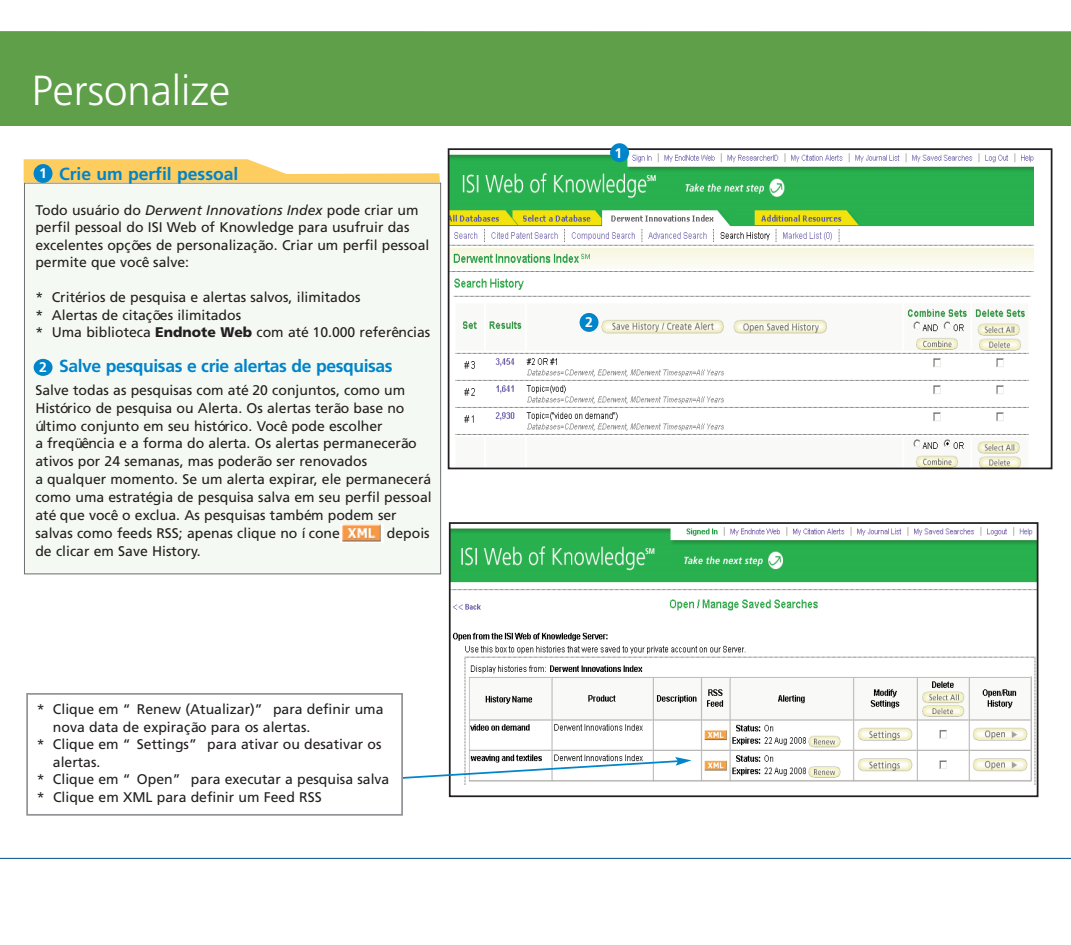
<style>
.page{position:relative;width:1071px;height:945px;background:#fff}
.page>*{position:absolute;margin:0;border:0;box-sizing:border-box;transform-origin:0 0}
.t1{font:300 42px "Frutiger";color:#fff}
.t2{font:700 17.5px "Frutiger";letter-spacing:-.02em;color:#0084ca}
.t3{font:700 17.5px "Frutiger";color:#0084ca}
.t4{font:14px/17.8px "Frutiger";color:#231f20}
.t5{font:700 14px "Frutiger";color:#fff}
.s1{font-style:italic}
.s2{font-weight:900}
</style>
<div class="page">
<img style="left:452px;top:527px;width:583px;height:257px">
<div style="left:449px;top:522px;width:589px;height:275px;border:2px solid #231f20"></div>
<div style="left:25px;top:183px;width:415px;height:391px;background:#f5f9f3"></div>
<svg style="left:24px;top:159px;width:416px;height:23px"></svg>
<div style="left:0;top:26px;width:1071px;height:100px;background:#609f4a"></div>
<hr style="left:0;top:858px;width:1071px;height:1px;background:#004f92">
<div style="left:34px;top:164px;width:18px;height:19px;background:#0084ca;border-radius:50%"></div>
<div style="left:34px;top:359px;width:19px;height:17px;background:#0084ca;border-radius:50%"></div>
<svg style="left:0;top:26px;width:1071px;height:6px;fill:#fff"></svg>
<img style="left:340px;top:524px;width:43px;height:18px">
<svg style="left:403px;top:757px;width:289px;height:25px"></svg>
<div style="left:26px;top:693px;width:377px;height:123px;border:2px solid #939598"></div>
<img style="left:451px;top:153px;width:583px;height:313px">
<div style="left:448px;top:148px;width:604px;height:321px;border:2px solid #231f20"></div>
<div style="left:610px;top:143px;width:19px;height:19px;background:#0084ca;border-radius:50%"></div>
<div style="left:580px;top:313px;width:18px;height:19px;background:#0084ca;border-radius:50%"></div>
<h1 class="t1" style="left:32px;top:74px;width:200px">Personalize</h1>
<p class="t3" style="left:59px;top:167px;width:181px">Crie um perfil pessoal</p>
<p class="t4" style="left:35px;top:202px;width:395px">Todo usuário do <span class="s1">Derwent Innovations Index</span> pode criar um perfil pessoal do ISI Web of Knowledge para usufruir das excelentes opções de personalização. Criar um perfil pessoal permite que você salve:</p>
<p class="t4" style="left:35px;top:290px;width:396px">* Critérios de pesquisa e alertas salvos, ilimitados<br>* Alertas de citações ilimitados<br>* Uma biblioteca <span class="s2">Endnote Web</span> com até 10.000 referências</p>
<p class="t2" style="left:59px;top:359px;width:335px">Salve pesquisas e crie alertas de pesquisas</p>
<p class="t4" style="left:35px;top:382px;width:398px">Salve todas as pesquisas com até 20 conjuntos, como um Histórico de pesquisa ou Alerta. Os alertas terão base no último conjunto em seu histórico. Você pode escolher<br>a freqüência e a forma do alerta. Os alertas permanecerão ativos por 24 semanas, mas poderão ser renovados<br>a qualquer momento. Se um alerta expirar, ele permanecerá como uma estratégia de pesquisa salva em seu perfil pessoal até que você o exclua. As pesquisas também podem ser salvas como feeds RSS; apenas clique no í cone</p>
<p class="t5" style="left:39px;top:168px;width:9px">1</p>
<p class="t5" style="left:39px;top:362px;width:9px">2</p>
<p class="t4" style="left:387px;top:525px;width:44px">depois</p>
<p class="t4" style="left:35px;top:543px;width:167px">de clicar em Save History.</p>
<p class="t4" style="left:37px;top:701px;width:348px">* Clique em “ Renew (Atualizar)” para definir uma</p>
<p class="t4" style="left:53px;top:719px;width:259px">nova data de expiração para os alertas.</p>
<p class="t4" style="left:37px;top:736px;width:346px">* Clique em “ Settings” para ativar ou desativar os</p>
<p class="t4" style="left:53px;top:754px;width:49px">alertas.</p>
<p class="t4" style="left:37px;top:771px;width:354px">* Clique em “ Open” para executar a pesquisa salva</p>
<p class="t4" style="left:37px;top:789px;width:287px">* Clique em XML para definir um Feed RSS</p>
<p class="t5" style="left:614px;top:148px;width:9px">1</p>
<p class="t5" style="left:585px;top:317px;width:9px">2</p>
</div>
